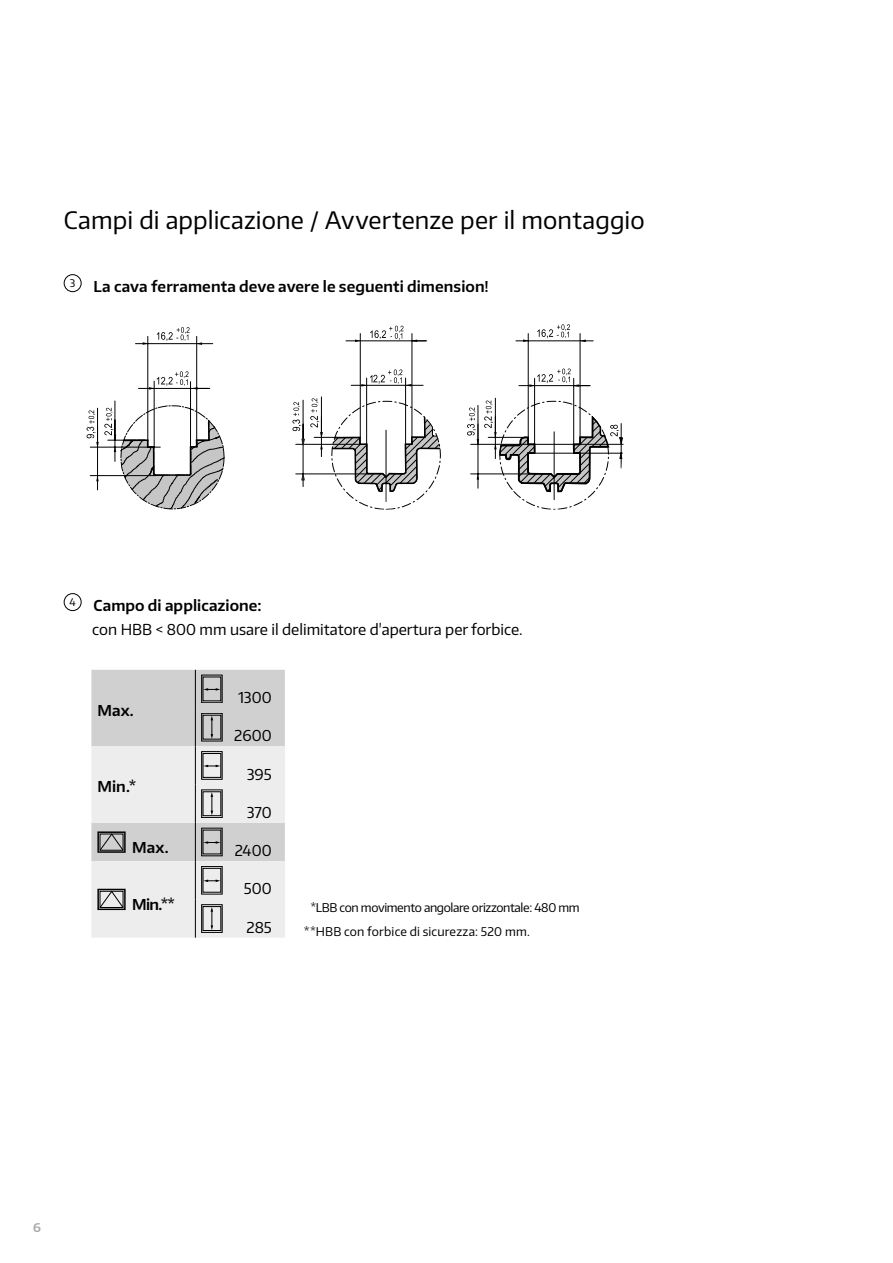
<style>
.page{position:relative;width:893px;height:1263px;background:#fff}
.page>*{position:absolute;margin:0;border:0;box-sizing:border-box;transform-origin:0 0}
.t1{font:24px "Encode Sans Normal";letter-spacing:.005em;color:#000}
.t2{font:15px/24px "Encode Sans Normal";color:#000}
.t3{font:600 15px "Encode Sans Normal";letter-spacing:.005em;color:#000}
.t4{font:12px/24px "Encode Sans Normal";letter-spacing:-.03em;color:#000}
.t5{font:600 12px "Encode Sans Normal";color:#a8a8a7}
.s1{font-weight:600}
</style>
<div class="page">
<svg style="left:91px;top:670px;width:194px;height:268px;background:#d6d6d6"></svg>
<hr style="left:528px;top:334px;width:1px;height:103px;background:#000">
<hr style="left:516px;top:340px;width:77px;height:1px;background:#000">
<hr style="left:580px;top:334px;width:1px;height:103px;background:#000">
<hr style="left:573px;top:378px;width:1px;height:66px;background:#000">
<hr style="left:519px;top:385px;width:71px;height:1px;background:#000">
<hr style="left:534px;top:378px;width:1px;height:66px;background:#000">
<hr style="left:495px;top:398px;width:1px;height:39px;background:#000">
<hr style="left:535px;top:453px;width:93px;height:1px;background:#000">
<hr style="left:471px;top:444px;width:157px;height:1px;background:#000">
<svg style="left:529px;top:369px;width:60px;height:18px"></svg>
<hr style="left:351px;top:385px;width:72px;height:1px;background:#000">
<hr style="left:366px;top:378px;width:1px;height:66px;background:#000">
<hr style="left:405px;top:378px;width:1px;height:66px;background:#000">
<hr style="left:346px;top:341px;width:80px;height:1px;background:#000">
<hr style="left:360px;top:334px;width:1px;height:103px;background:#000">
<hr style="left:412px;top:334px;width:1px;height:103px;background:#000">
<svg style="left:411px;top:340px;width:16px;height:2px"></svg>
<hr style="left:321px;top:397px;width:1px;height:40px;background:#000">
<svg style="left:370px;top:326px;width:33px;height:14px"></svg>
<svg style="left:361px;top:369px;width:50px;height:18px"></svg>
<svg style="left:292px;top:398px;width:149px;height:112px"></svg>
<svg style="left:467px;top:400px;width:156px;height:110px"></svg>
<svg style="left:537px;top:324px;width:33px;height:14px"></svg>
<hr style="left:147px;top:336px;width:1px;height:104px;background:#000">
<hr style="left:135px;top:343px;width:78px;height:1px;background:#000">
<hr style="left:196px;top:336px;width:1px;height:104px;background:#000">
<hr style="left:190px;top:382px;width:1px;height:66px;background:#000">
<hr style="left:138px;top:388px;width:72px;height:1px;background:#000">
<hr style="left:154px;top:381px;width:1px;height:66px;background:#000">
<hr style="left:115px;top:401px;width:1px;height:39px;background:#000">
<svg style="left:149px;top:371px;width:60px;height:19px"></svg>
<svg style="left:157px;top:327px;width:33px;height:14px"></svg>
<svg style="left:87px;top:405px;width:138px;height:105px"></svg>
<div style="left:64px;top:593px;width:18px;height:18px;border:1px solid #000;border-radius:50%"></div>
<div style="left:64px;top:274px;width:18px;height:18px;border:1px solid #000;border-radius:50%"></div>
<h1 class="t1" style="left:64px;top:204px;width:582px">Campi di applicazione / Avvertenze per il montaggio</h1>
<p class="t3" style="left:70px;top:277px;width:420px"><sup>3</sup> La cava ferramenta deve avere le seguenti dimension!</p>
<p class="t2" style="left:92px;top:593px;width:432px;text-indent:-23px"><sup>4</sup> <span class="s1">Campo di applicazione:<br></span>con HBB &lt; 800 mm usare il delimitatore d'apertura per forbice.</p>
<p class="t3" style="left:97px;top:700px;width:38px">Max.</p>
<p class="t3" style="left:97px;top:777px;width:40px">Min.*</p>
<p class="t2" style="left:238px;top:685px;width:35px">1300</p>
<p class="t2" style="left:234px;top:723px;width:39px">2600</p>
<p class="t2" style="left:247px;top:761px;width:27px">395</p>
<p class="t2" style="left:247px;top:800px;width:27px">370</p>
<p class="t3" style="left:132px;top:837px;width:38px">Max.</p>
<p class="t2" style="left:235px;top:838px;width:39px">2400</p>
<p class="t3" style="left:132px;top:895px;width:44px">Min.**</p>
<p class="t2" style="left:244px;top:876px;width:30px">500</p>
<p class="t2" style="left:247px;top:914px;width:27px">285</p>
<p class="t4" style="left:304px;top:895px;width:277px;text-indent:7px">*LBB con movimento angolare orizzontale: 480 mm **HBB con forbice di sicurezza: 520 mm.</p>
<p class="t5" style="left:33px;top:1219px;width:9px">6</p>
</div>
